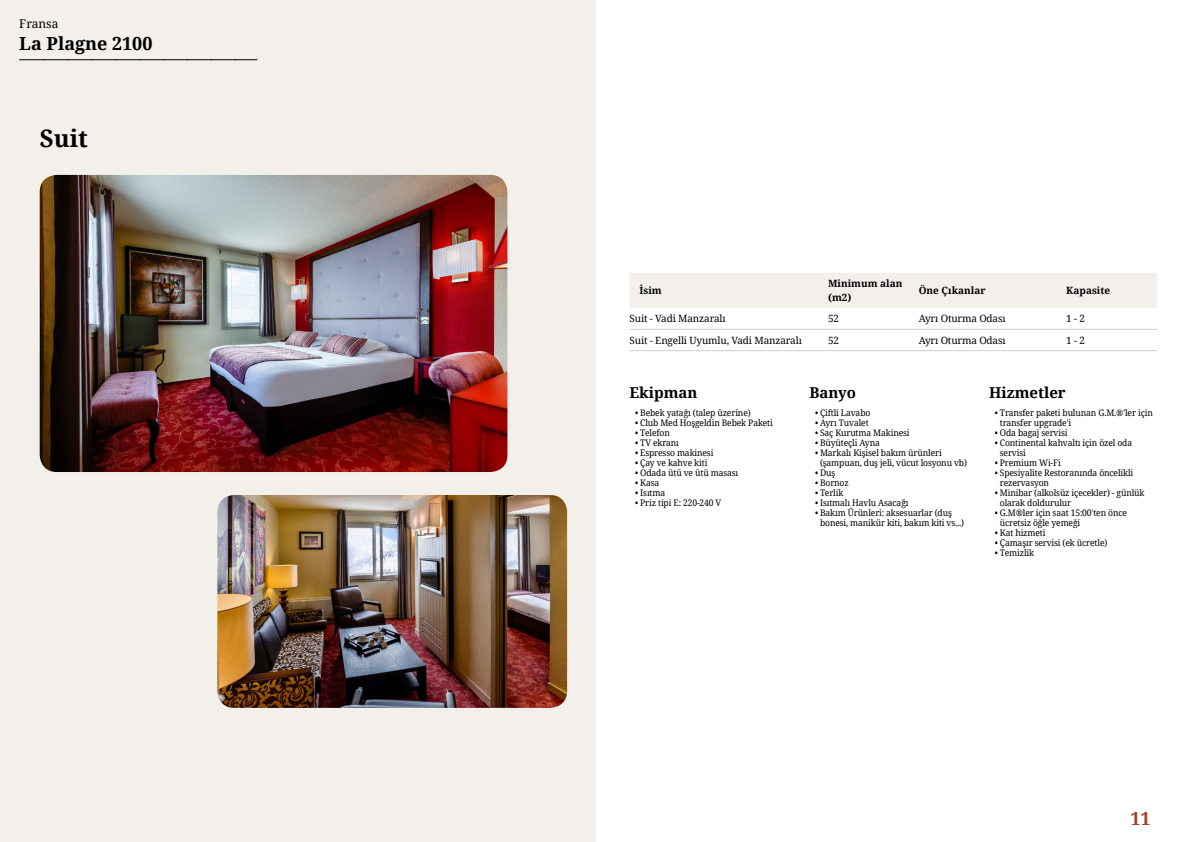
<style>
.page{position:relative;width:1191px;height:842px;background:#fff}
.page>*{position:absolute;margin:0;border:0;box-sizing:border-box;transform-origin:0 0}
.t1{font:700 24px "Noto Serif";color:#000}
.t2{font:700 18px "Noto Serif";color:#000}
.t3{font:700 18px "Noto Serif";color:#9d432c}
.t4{font:700 15px "Noto Serif";color:#000}
.t5{font:12px "Noto Serif";color:#000}
.t6{font:10px "Noto Serif";letter-spacing:-.015em;color:#000}
.t7{font:700 10px/14px "Noto Serif";color:#000}
.t8{font:9px/10px "Noto Serif";letter-spacing:-.015em;color:#000;scale:.95 1}
</style>
<div class="page">
<div style="left:0;top:0;width:595px;height:842px;background:#f3f0ec"></div>
<img style="left:40px;top:175px;width:467px;height:297px">
<img style="left:217px;top:495px;width:350px;height:213px">
<svg style="left:20px;top:59px;width:237px;height:1px"></svg>
<div style="left:630px;top:273px;width:527px;height:35px;background:#f3f0ec"></div>
<hr style="left:629px;top:329px;width:199px;height:1px;background:#d7cdc1">
<hr style="left:828px;top:329px;width:90px;height:1px;background:#d7cdc1">
<hr style="left:918px;top:329px;width:148px;height:1px;background:#d7cdc1">
<hr style="left:1066px;top:329px;width:91px;height:1px;background:#d7cdc1">
<hr style="left:629px;top:350px;width:199px;height:1px;background:#d7cdc1">
<hr style="left:828px;top:350px;width:90px;height:1px;background:#d7cdc1">
<hr style="left:918px;top:350px;width:148px;height:1px;background:#d7cdc1">
<hr style="left:1066px;top:350px;width:91px;height:1px;background:#d7cdc1">
<h3 class="t5" style="left:19px;top:16px;width:41px">Fransa</h3>
<h2 class="t2" style="left:19px;top:31px;width:135px">La Plagne 2100</h2>
<h1 class="t1" style="left:40px;top:121px;width:50px">Suit</h1>
<p class="t7" style="left:639px;top:283px;width:24px">İsim</p>
<p class="t7" style="left:828px;top:276px;width:76px">Minimum alan (m2)</p>
<p class="t7" style="left:918px;top:283px;width:68px">Öne Çıkanlar</p>
<p class="t7" style="left:1066px;top:283px;width:45px">Kapasite</p>
<p class="t6" style="left:629px;top:312px;width:98px">Suit - Vadi Manzaralı</p>
<p class="t6" style="left:828px;top:312px;width:13px">52</p>
<p class="t6" style="left:918px;top:312px;width:88px">Ayrı Oturma Odası</p>
<p class="t6" style="left:1066px;top:312px;width:20px">1 - 2</p>
<p class="t6" style="left:629px;top:333px;width:174px">Suit - Engelli Uyumlu, Vadi Manzaralı</p>
<p class="t6" style="left:828px;top:333px;width:13px">52</p>
<p class="t6" style="left:918px;top:333px;width:88px">Ayrı Oturma Odası</p>
<p class="t6" style="left:1066px;top:333px;width:20px">1 - 2</p>
<h3 class="t4" style="left:629px;top:382px;width:70px">Ekipman</h3>
<p class="t8" style="left:635px;top:407px;width:123px">• Bebek yatağı (talep üzerine)</p>
<p class="t8" style="left:635px;top:417px;width:146px">• Club Med Hoşgeldin Bebek Paketi</p>
<p class="t8" style="left:635px;top:427px;width:38px">• Telefon</p>
<p class="t8" style="left:635px;top:437px;width:48px">• TV ekranı</p>
<p class="t8" style="left:635px;top:447px;width:84px">• Espresso makinesi</p>
<p class="t8" style="left:635px;top:457px;width:77px">• Çay ve kahve kiti</p>
<p class="t8" style="left:635px;top:467px;width:110px">• Odada ütü ve ütü masası</p>
<p class="t8" style="left:635px;top:477px;width:27px">• Kasa</p>
<p class="t8" style="left:635px;top:487px;width:33px">• Isıtma</p>
<p class="t8" style="left:635px;top:497px;width:92px">• Priz tipi E: 220-240 V</p>
<h3 class="t4" style="left:989px;top:382px;width:78px">Hizmetler</h3>
<p class="t8" style="left:1000px;top:407px;width:163px;text-indent:-5px">• Transfer paketi bulunan G.M.®'ler için transfer upgrade'i</p>
<p class="t8" style="left:994px;top:427px;width:78px">• Oda bagaj servisi</p>
<p class="t8" style="left:1000px;top:437px;width:141px;text-indent:-5px">• Continental kahvaltı için özel oda servisi</p>
<p class="t8" style="left:994px;top:457px;width:71px">• Premium Wi-Fi</p>
<p class="t8" style="left:1000px;top:467px;width:142px;text-indent:-5px">• Spesiyalite Restoranında öncelikli rezervasyon</p>
<p class="t8" style="left:1000px;top:487px;width:154px;text-indent:-5px">• Minibar (alkolsüz içecekler) - günlük olarak doldurulur</p>
<p class="t8" style="left:1000px;top:507px;width:135px;text-indent:-5px">• G.M®ler için saat 15:00'ten önce ücretsiz öğle yemeği</p>
<p class="t8" style="left:994px;top:527px;width:55px">• Kat hizmeti</p>
<p class="t8" style="left:994px;top:537px;width:120px">• Çamaşır servisi (ek ücretle)</p>
<p class="t8" style="left:994px;top:547px;width:43px">• Temizlik</p>
<h3 class="t4" style="left:809px;top:382px;width:48px">Banyo</h3>
<p class="t8" style="left:815px;top:407px;width:60px">• Çiftli Lavabo</p>
<p class="t8" style="left:815px;top:417px;width:58px">• Ayrı Tuvalet</p>
<p class="t8" style="left:815px;top:427px;width:101px">• Saç Kurutma Makinesi</p>
<p class="t8" style="left:815px;top:437px;width:70px">• Büyüteçli Ayna</p>
<p class="t8" style="left:820px;top:447px;width:156px;text-indent:-5px">• Markalı Kişisel bakım ürünleri (şampuan, duş jeli, vücut losyonu vb)</p>
<p class="t8" style="left:815px;top:467px;width:23px">• Duş</p>
<p class="t8" style="left:815px;top:477px;width:37px">• Bornoz</p>
<p class="t8" style="left:815px;top:487px;width:31px">• Terlik</p>
<p class="t8" style="left:815px;top:497px;width:100px">• Isıtmalı Havlu Asacağı</p>
<p class="t8" style="left:820px;top:507px;width:153px;text-indent:-5px">• Bakım Ürünleri: aksesuarlar (duş bonesi, manikür kiti, bakım kiti vs...)</p>
<h2 class="t3" style="left:1130px;top:806px;width:22px">11</h2>
</div>
